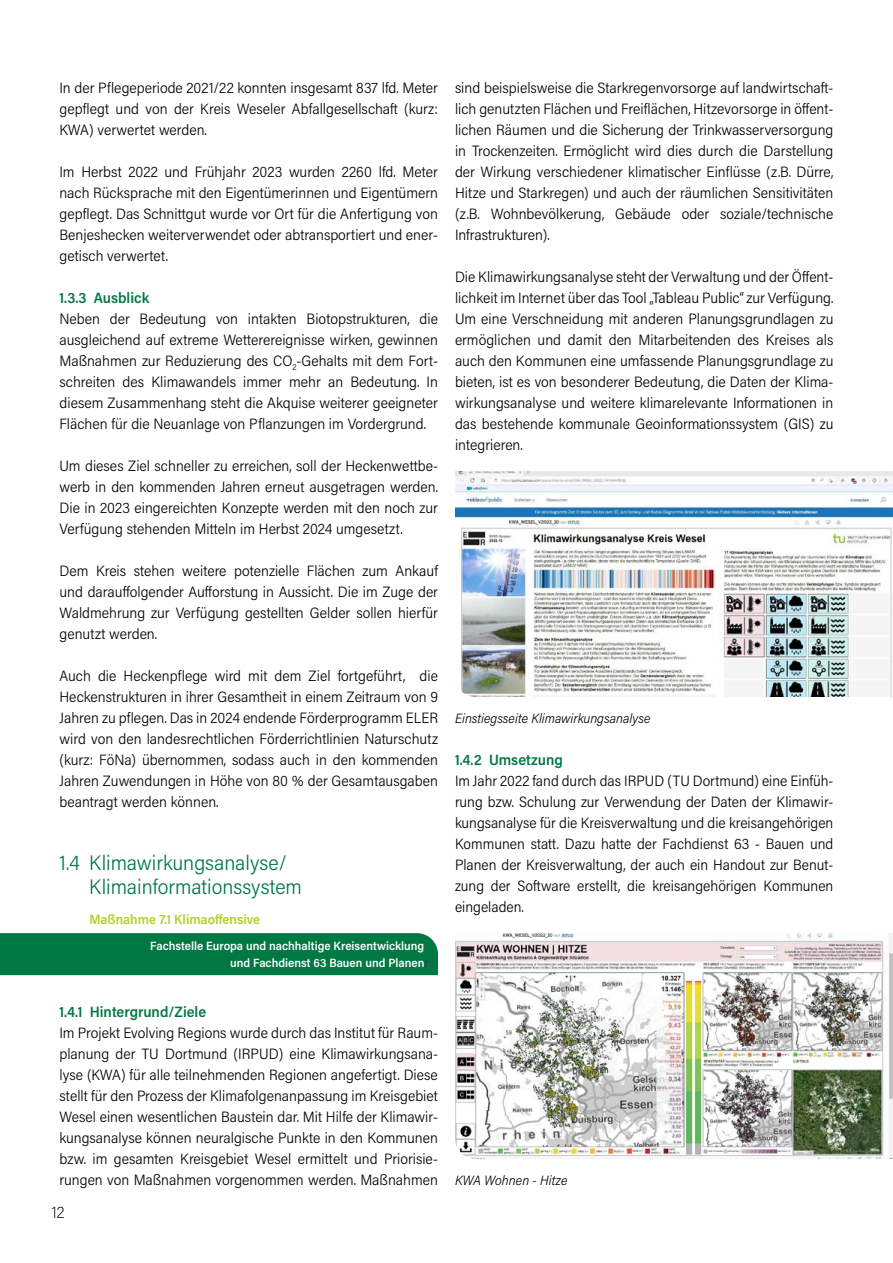
<style>
.page{position:relative;width:893px;height:1263px;background:#fff}
.page>*{position:absolute;margin:0;border:0;box-sizing:border-box;transform-origin:0 0}
.t1{font:300 21px/24px "Acumin Pro Semi Cond";color:#007844}
.t2{font:200 16.5px "Acumin Pro Semi Cond";color:#000}
.t3{font:300 15px/21px "Acumin Pro Semi Cond";color:#000;text-align:justify}
.t4{font:600 15px "Acumin Pro Semi Cond";color:#007844}
.t5{font:italic 300 13.5px "Acumin Pro Semi Cond";color:#000}
.t6{font:600 13.5px "Acumin Pro Semi Cond";color:#b4cd29}
.t7{font:600 12px/16.5px "Acumin Pro Semi Cond";color:#fff}
.s1{color:#364453}
</style>
<div class="page">
<div style="left:0;top:933px;width:438px;height:42px;background:#007844"></div>
<img style="left:455px;top:471px;width:438px;height:226px">
<img style="left:455px;top:933px;width:438px;height:226px">
<p class="t3" style="left:60px;top:77px;width:380px">In der Pflegeperiode 2021/22 konnten insgesamt 837 lfd. Meter gepflegt und von der Kreis Weseler Abfallgesellschaft (kurz:<br>KWA) verwertet werden.</p>
<p class="t3" style="left:60px;top:161px;width:380px">Im Herbst 2022 und Frühjahr 2023 wurden 2260 lfd. Meter nach Rücksprache mit den Eigentümerinnen und Eigentümern gepflegt. Das Schnittgut wurde vor Ort für die Anfertigung von Benjeshecken weiterverwendet oder abtransportiert und ener&shy;getisch verwertet.</p>
<p class="t4" style="left:60px;top:287px;width:91px">1.3.3 Ausblick</p>
<p class="t3" style="left:60px;top:308px;width:380px">Neben der Bedeutung von intakten Biotopstrukturen, die ausgleichend auf extreme Wetterereignisse wirken, gewinnen Maßnahmen zur Reduzierung des CO<sub>2</sub>-Gehalts mit dem Fort&shy;schreiten des Klimawandels immer mehr an Bedeutung. In diesem Zusammenhang steht die Akquise weiterer geeigneter Flächen für die Neuanlage von Pflanzungen im Vordergrund.</p>
<p class="t3" style="left:60px;top:455px;width:380px">Um dieses Ziel schneller zu erreichen, soll der Heckenwettbe&shy;werb in den kommenden Jahren erneut ausgetragen werden.<br>Die in 2023 eingereichten Konzepte werden mit den noch zur Verfügung stehenden Mitteln im Herbst 2024 umgesetzt.</p>
<p class="t3" style="left:60px;top:560px;width:380px">Dem Kreis stehen weitere potenzielle Flächen zum Ankauf und darauffolgender Aufforstung in Aussicht. Die im Zuge der Waldmehrung zur Verfügung gestellten Gelder sollen hierfür genutzt werden.</p>
<p class="t3" style="left:60px;top:665px;width:380px">Auch die Heckenpflege wird mit dem Ziel fortgeführt, die Heckenstrukturen in ihrer Gesamtheit in einem Zeitraum von 9<br>Jahren zu pflegen. Das in 2024 endende Förderprogramm ELER wird von den landesrechtlichen Förderrichtlinien Naturschutz (kurz: FöNa) übernommen, sodass auch in den kommenden Jahren Zuwendungen in Höhe von 80 % der Gesamtausgaben beantragt werden können.</p>
<h1 class="t1" style="left:89px;top:850px;width:214px;text-indent:-30px">1.4 Klimawirkungsanalyse/<br>Klimainformationssystem</h1>
<p class="t6" style="left:90px;top:909px;width:172px">Maßnahme 7.1 Klimaoffensive</p>
<p class="t7" style="left:230px;top:937px;width:200px;text-indent:-80px">Fachstelle Europa und nachhaltige Kreisentwicklung und Fachdienst 63 Bauen und Planen<span class="s1">r</span></p>
<p class="t4" style="left:60px;top:1001px;width:148px">1.4.1 Hintergrund/Ziele</p>
<p class="t3" style="left:60px;top:1022px;width:380px">Im Projekt Evolving Regions wurde durch das Institut für Raum&shy;planung der TU Dortmund (IRPUD) eine Klimawirkungsana&shy;lyse (KWA) für alle teilnehmenden Regionen angefertigt. Diese stellt für den Prozess der Klimafolgenanpassung im Kreisgebiet Wesel einen wesentlichen Baustein dar. Mit Hilfe der Klimawir&shy;kungsanalyse können neuralgische Punkte in den Kommunen bzw. im gesamten Kreisgebiet Wesel ermittelt und Priorisie&shy;rungen von Maßnahmen vorgenommen werden. Maßnahmen</p>
<p class="t2" style="left:52px;top:1201px;width:14px">12</p>
<p class="t3" style="left:455px;top:77px;width:380px">sind beispielsweise die Starkregenvorsorge auf landwirtschaft&shy;lich genutzten Flächen und Freiflächen, Hitzevorsorge in öffent&shy;lichen Räumen und die Sicherung der Trinkwasserversorgung in Trockenzeiten. Ermöglicht wird dies durch die Darstellung der Wirkung verschiedener klimatischer Einflüsse (z.B. Dürre, Hitze und Starkregen) und auch der räumlichen Sensitivitäten (z.B. Wohnbevölkerung, Gebäude oder soziale/technische Infrastrukturen).</p>
<p class="t3" style="left:455px;top:266px;width:380px">Die Klimawirkungsanalyse steht der Verwaltung und der Öffent&shy;lichkeit im Internet über das Tool „Tableau Public“ zur Verfügung.<br>Um eine Verschneidung mit anderen Planungsgrundlagen zu ermöglichen und damit den Mitarbeitenden des Kreises als auch den Kommunen eine umfassende Planungsgrundlage zu bieten, ist es von besonderer Bedeutung, die Daten der Klima&shy;wirkungsanalyse und weitere klimarelevante Informationen in das bestehende kommunale Geoinformationssystem (GIS) zu integrieren.</p>
<p class="t5" style="left:455px;top:709px;width:197px">Einstiegsseite Klimawirkungsanalyse</p>
<p class="t4" style="left:455px;top:749px;width:109px">1.4.2 Umsetzung</p>
<p class="t3" style="left:455px;top:770px;width:380px">Im Jahr 2022 fand durch das IRPUD (TU Dortmund) eine Einfüh&shy;rung bzw. Schulung zur Verwendung der Daten der Klimawir&shy;kungsanalyse für die Kreisverwaltung und die kreisangehörigen Kommunen statt. Dazu hatte der Fachdienst 63 - Bauen und Planen der Kreisverwaltung, der auch ein Handout zur Benut&shy;zung der Software erstellt, die kreisangehörigen Kommunen eingeladen.</p>
<p class="t5" style="left:455px;top:1171px;width:114px">KWA Wohnen - Hitze</p>
</div>
